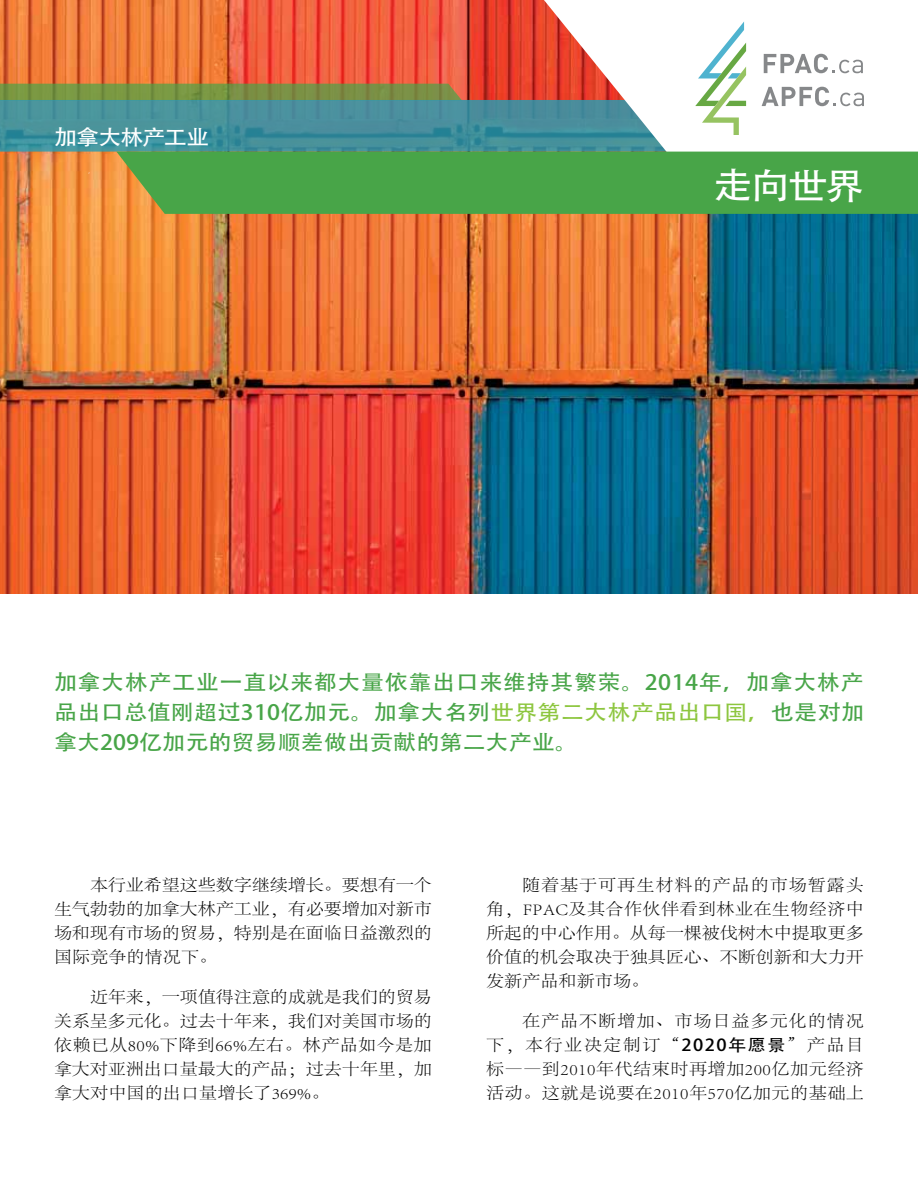
<style>
.page{position:relative;width:918px;height:1188px;background:#fff}
.page>*{position:absolute;margin:0;border:0;box-sizing:border-box;transform-origin:0 0}
.t1{font:36px "Adobe Heiti Std";color:#fff;scale:1.1 1}
.t2{font:21px/30px "Adobe Heiti Std";color:#48a548;text-align:justify;scale:1.1 1}
.t3{font:21px "Adobe Heiti Std";letter-spacing:-.04em;color:#fff;scale:1.1 1}
.t4{font:300 16.5px/24px "Adobe Song Std";letter-spacing:-.01em;color:#000;text-align:justify;scale:1.1 1}
.s1{color:#8dc63f}
.s2{font-family:"Adobe Heiti Std";font-weight:400}
</style>
<div class="page">
<img style="left:0;top:0;width:918px;height:594px">
<svg style="left:0;top:84px;width:462px;height:16px;background:#7a9143"></svg>
<svg style="left:0;top:100px;width:544px;height:52px;background:#448f9a"></svg>
<svg style="left:544px;top:0;width:374px;height:152px"></svg>
<svg style="left:695px;top:22px;width:51px;height:113px"></svg>
<svg style="left:764px;top:54px;width:99px;height:19px"></svg>
<svg style="left:762px;top:87px;width:102px;height:19px"></svg>
<div style="left:116px;top:152px;width:802px;height:62px;background:#48a548"></div>
<p class="t3" style="left:54px;top:125px;width:143px">加拿大林产工业</p>
<h1 class="t1" style="left:713px;top:164px;width:139px">走向世界</h1>
<p class="t2" style="left:54px;top:667px;width:738px">加拿大林产工业一直以来都大量依靠出口来维持其繁荣。2014年，加拿大林产品出口总值刚超过310亿加元。加拿大名列<span class="s1">世界第二大林产品出口国，</span>也是对加拿大209亿加元的贸易顺差做出贡献的第二大产业。</p>
<p class="t4" style="left:54px;top:873px;width:345px;text-indent:36px">本行业希望这些数字继续增长。要想有一个生气勃勃的加拿大林产工业，有必要增加对新市场和现有市场的贸易，特别是在面临日益激烈的国际竞争的情况下。</p>
<p class="t4" style="left:54px;top:985px;width:345px;text-indent:36px">近年来，一项值得注意的成就是我们的贸易关系呈多元化。过去十年来，我们对美国市场的依赖已从80%下降到66%左右。林产品如今是加拿大对亚洲出口量最大的产品；过去十年里，加拿大对中国的出口量增长了369%。</p>
<p class="t4" style="left:486px;top:873px;width:345px;text-indent:36px">随着基于可再生材料的产品的市场暂露头角，FPAC及其合作伙伴看到林业在生物经济中所起的中心作用。从每一棵被伐树木中提取更多价值的机会取决于独具匠心、不断创新和大力开发新产品和新市场。</p>
<p class="t4" style="left:486px;top:1009px;width:345px;text-indent:36px">在产品不断增加、市场日益多元化的情况下，本行业决定制订“<span class="s2">2020年愿景</span>”产品目标——到2010年代结束时再增加200亿加元经济活动。这就是说要在2010年570亿加元的基础上</p>
</div>
